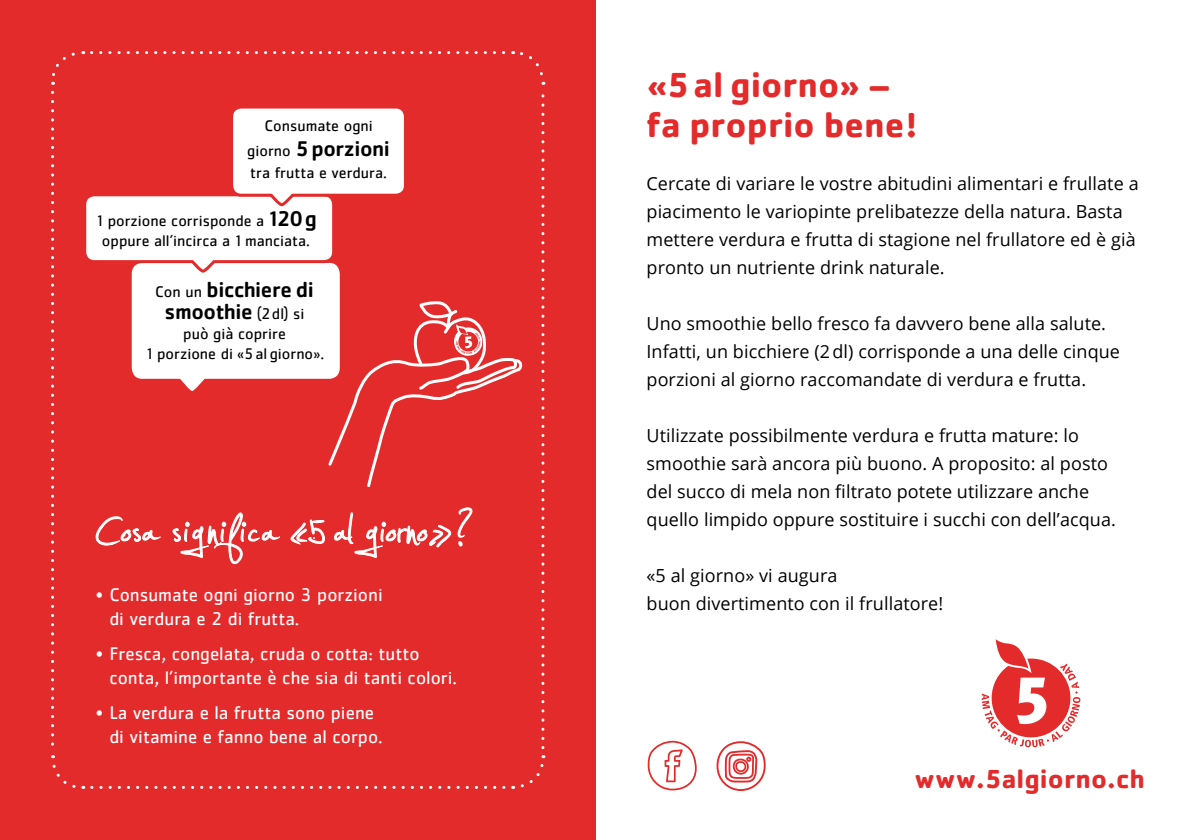
<style>
.page{position:relative;width:1191px;height:840px;background:#fff}
.page>*{position:absolute;margin:0;border:0;box-sizing:border-box;transform-origin:0 0}
.t1{font:90px "Jellyka Estrya's Handwriting";letter-spacing:.01em;color:#fff}
.t2{font:700 36px/40px "Cachet";color:#e42b2b}
.t3{font:700 27px "Cachet";letter-spacing:.005em;color:#e42b2b}
.t4{font:500 22px/22px "Cachet";letter-spacing:-.02em;color:#000;text-align:center}
.t5{font:19px/24px "Cachet";color:#fff}
.t6{font:18px/28px "Open Sans";letter-spacing:.005em;color:#000}
.t7{font:16px/20px "Cachet";color:#000;text-align:center}
.s1{font-weight:400;font-size:16px}
.s2{font-weight:500;font-size:22px}
</style>
<div class="page">
<div style="left:0;top:0;width:595px;height:839px;background:#e42b2b"></div>
<svg style="left:647px;top:740px;width:50px;height:50px"></svg>
<svg style="left:716px;top:741px;width:50px;height:50px"></svg>
<div style="left:735px;top:760px;width:11px;height:11px;border:2px solid #e42b2b;border-radius:50%"></div>
<svg style="left:981px;top:639px;width:100px;height:109px"></svg>
<svg style="left:51px;top:51px;width:495px;height:738px"></svg>
<p class="t7" style="left:264px;top:116px;width:110px">Consumate ogni</p>
<p class="t4" style="left:247px;top:137px;width:144px"><span class="s1">giorno</span> 5 porzioni</p>
<p class="t7" style="left:250px;top:162px;width:138px">tra frutta e verdura.</p>
<p class="t7" style="left:95px;top:210px;width:223px">1 porzione corrisponde a <span class="s2">120g </span>oppure all’incirca a 1 manciata.</p>
<p class="t4" style="left:155px;top:278px;width:160px"><span class="s1">Con un</span> bicchiere di smoothie <span class="s1">(2dl) si</span></p>
<p class="t7" style="left:145px;top:323px;width:181px">può già coprire<br>1 porzione di «5 al giorno».</p>
<h1 class="t1" style="left:96px;top:491px;width:373px">Cosa significa «5 al giorno»?</h1>
<p class="t5" style="left:109px;top:581px;width:275px;text-indent:-14px">• Consumate ogni giorno 3 porzioni di verdura e 2 di frutta.</p>
<p class="t5" style="left:109px;top:640px;width:349px;text-indent:-14px">• Fresca, congelata, cruda o cotta: tutto conta, l’importante è che sia di tanti colori.</p>
<p class="t5" style="left:109px;top:700px;width:275px;text-indent:-14px">• La verdura e la frutta sono piene di vitamine e fanno bene al corpo.</p>
<h2 class="t2" style="left:646px;top:64px;width:272px">«5 al giorno» – fa proprio bene!</h2>
<p class="t6" style="left:646px;top:169px;width:493px">Cercate di variare le vostre abitudini alimentari e frullate a piacimento le variopinte prelibatezze della natura. Basta mettere verdura e frutta di stagione nel frullatore ed è già pronto un nutriente drink naturale.</p>
<p class="t6" style="left:646px;top:309px;width:475px">Uno smoothie bello fresco fa davvero bene alla salute.<br>Infatti, un bicchiere (2 dl) corrisponde a una delle cinque porzioni al giorno raccomandate di verdura e frutta.</p>
<p class="t6" style="left:646px;top:421px;width:471px">Utilizzate possibilmente verdura e frutta mature: lo smoothie sarà ancora più buono. A proposito: al posto del succo di mela non filtrato potete utilizzare anche quello limpido oppure sostituire i succhi con dell’acqua.</p>
<p class="t6" style="left:646px;top:561px;width:298px">«5 al giorno» vi augura<br>buon divertimento con il frullatore!</p>
<h3 class="t3" style="left:914px;top:761px;width:232px">www.5algiorno.ch</h3>
</div>
